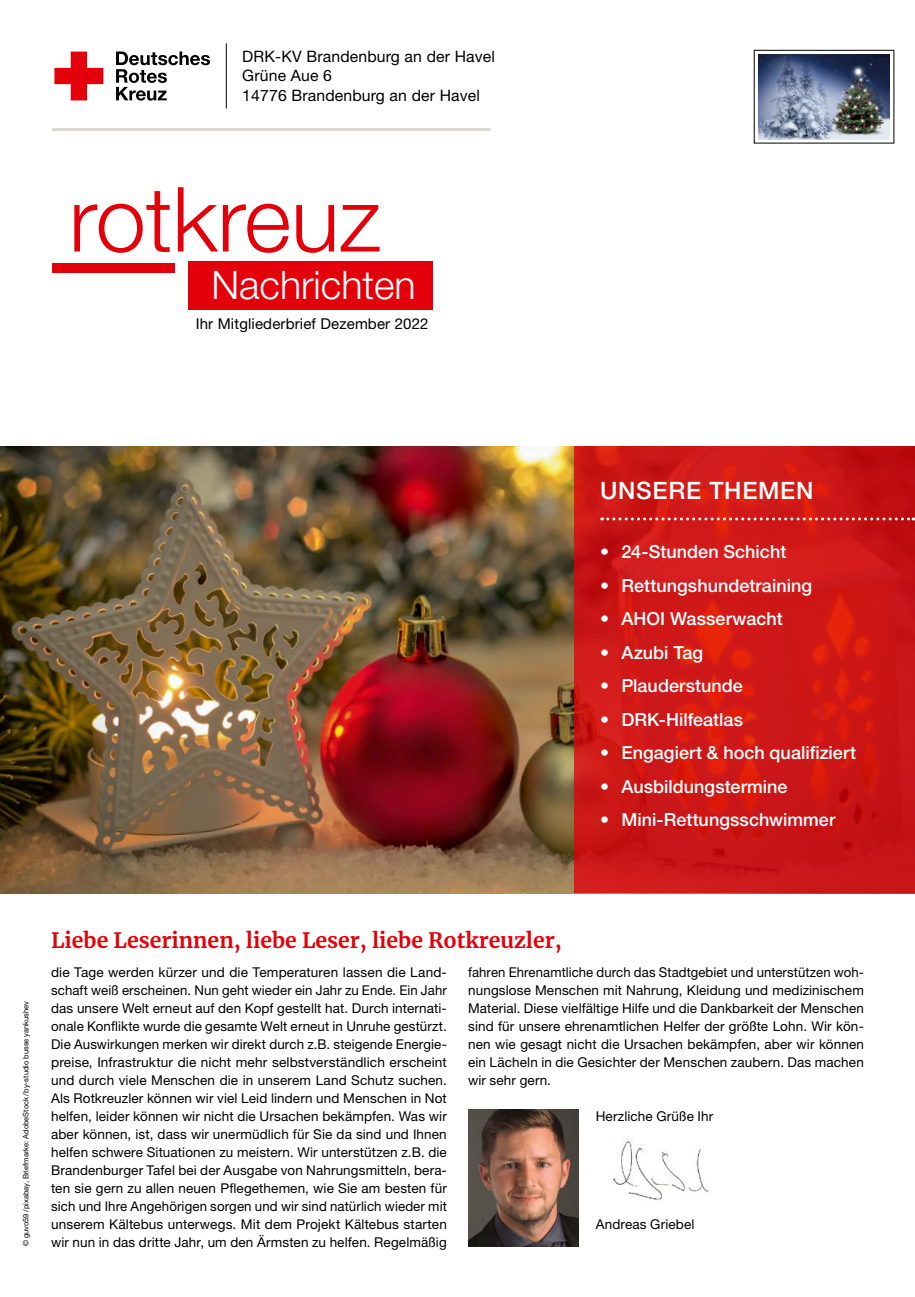
<style>
.page{position:relative;width:915px;height:1297px;background:#fff}
.page>*{position:absolute;margin:0;border:0;box-sizing:border-box;transform-origin:0 0}
.t1{font:300 90px "Helvetica Neue LT Std";color:#e3000b}
.t2{font:300 39.3px "Helvetica Neue LT Pro";color:#fff}
.t3{font:500 24px "Helvetica Neue LT Pro";letter-spacing:.03em;color:#fff}
.t4{font:700 21px "Merriweather";color:#e3000b}
.t5{font:500 18px "Helvetica Neue LT Pro";color:#fff}
.t6{font:15.75px "Helvetica Neue LT Pro";letter-spacing:.01em;color:#000}
.t7{font:15px "Helvetica Neue LT Pro";letter-spacing:.01em;color:#000}
.MGB_Copy{font:13.5px/18px "Helvetica Neue LT Pro";letter-spacing:.01em;color:#000;text-align:justify}
.MGB_Fotocredits{font:7.5px "Helvetica Neue LT Pro";color:#000}
</style>
<div class="page">
<img style="left:0;top:446px;width:574px;height:447px">
<svg style="left:574px;top:446px;width:340px;height:447px;background:#cd1716"></svg>
<svg style="left:54px;top:52px;width:49px;height:48px"></svg>
<svg style="left:116px;top:52px;width:94px;height:49px"></svg>
<hr style="left:52px;top:128px;width:438px;height:3px;background:#dad9d3">
<hr style="left:226px;top:43px;width:1px;height:65px;background:#000">
<div style="left:188px;top:261px;width:244px;height:49px;background:#e3000b"></div>
<div style="left:52px;top:263px;width:122px;height:9px;background:#e3000b"></div>
<img style="left:468px;top:1109px;width:110px;height:137px">
<div style="left:753px;top:50px;width:140px;height:93px;border:1px solid #000"></div>
<svg style="left:601px;top:517px;width:312px;height:3px"></svg>
<img style="left:758px;top:54px;width:131px;height:85px">
<img style="left:613px;top:1141px;width:96px;height:59px">
<p class="t6" style="left:242px;top:47px;width:254px">DRK-KV Brandenburg an der Havel</p>
<p class="t6" style="left:242px;top:66px;width:91px">Grüne Aue 6</p>
<p class="t6" style="left:242px;top:85px;width:239px">14776 Brandenburg an der Havel</p>
<p class="t1" style="left:69px;top:164px;width:313px">rotkreuz</p>
<p class="t2" style="left:211px;top:261px;width:206px">Nachrichten</p>
<p class="t7" style="left:196px;top:314px;width:234px">Ihr Mitgliederbrief Dezember 2022</p>
<p class="t3" style="left:600px;top:476px;width:215px">UNSERE THEMEN</p>
<p class="t5" style="left:600px;top:541px;width:187px">• 24-Stunden Schicht</p>
<p class="t5" style="left:600px;top:574px;width:213px">• Rettungshundetraining</p>
<p class="t5" style="left:600px;top:608px;width:184px">• AHOI Wasserwacht</p>
<p class="t5" style="left:600px;top:641px;width:104px">• Azubi Tag</p>
<p class="t5" style="left:600px;top:675px;width:144px">• Plauderstunde</p>
<p class="t5" style="left:600px;top:708px;width:144px">• DRK-Hilfeatlas</p>
<p class="t5" style="left:600px;top:742px;width:257px">• Engagiert &amp; hoch qualifiziert</p>
<p class="t5" style="left:600px;top:775px;width:189px">• Ausbildungstermine</p>
<p class="t5" style="left:600px;top:809px;width:236px">• Mini-Rettungsschwimmer</p>
<p class="MGB_Fotocredits" style="left:21px;top:1246px;width:247px;rotate:-90deg">© guvo59/pixabay, Briefmarke: AdobeStock/by-studio busse yankushev</p>
<p class="t4" style="left:51px;top:926px;width:512px">Liebe Leserinnen, liebe Leser, liebe Rotkreuzler,</p>
<p class="MGB_Copy" style="left:51px;top:962px;width:397px">die Tage werden kürzer und die Temperaturen lassen die Land&shy;schaft weiß erscheinen. Nun geht wieder ein Jahr zu Ende. Ein Jahr das unsere Welt erneut auf den Kopf gestellt hat. Durch internati&shy;onale Konflikte wurde die gesamte Welt erneut in Unruhe gestürzt.<br>Die Auswirkungen merken wir direkt durch z.B. steigende Energie&shy;preise, Infrastruktur die nicht mehr selbstverständlich erscheint und durch viele Menschen die in unserem Land Schutz suchen.<br>Als Rotkreuzler können wir viel Leid lindern und Menschen in Not helfen, leider können wir nicht die Ursachen bekämpfen. Was wir aber können, ist, dass wir unermüdlich für Sie da sind und Ihnen helfen schwere Situationen zu meistern. Wir unterstützen z.B. die Brandenburger Tafel bei der Ausgabe von Nahrungsmitteln, bera&shy;ten sie gern zu allen neuen Pflegethemen, wie Sie am besten für sich und Ihre Angehörigen sorgen und wir sind natürlich wieder mit unserem Kältebus unterwegs. Mit dem Projekt Kältebus starten wir nun in das dritte Jahr, um den Ärmsten zu helfen. Regelmäßig</p>
<p class="MGB_Copy" style="left:468px;top:962px;width:397px">fahren Ehrenamtliche durch das Stadtgebiet und unterstützen woh&shy;nungslose Menschen mit Nahrung, Kleidung und medizinischem Material. Diese vielfältige Hilfe und die Dankbarkeit der Menschen sind für unsere ehrenamtlichen Helfer der größte Lohn. Wir kön&shy;nen wie gesagt nicht die Ursachen bekämpfen, aber wir können ein Lächeln in die Gesichter der Menschen zaubern. Das machen wir sehr gern.</p>
<p class="MGB_Copy" style="left:595px;top:1106px;width:119px">Herzliche Grüße Ihr</p>
<p class="MGB_Copy" style="left:595px;top:1214px;width:100px">Andreas Griebel</p>
</div>
